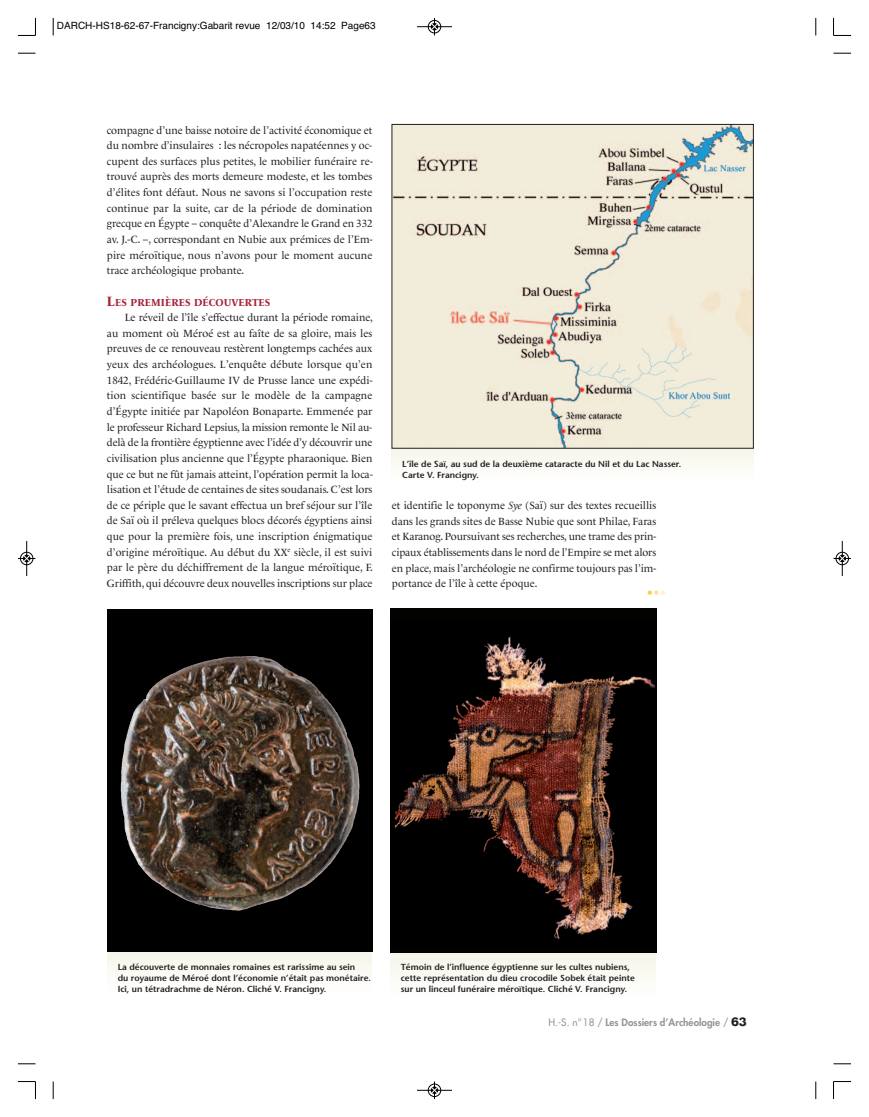
<style>
.page{position:relative;width:869px;height:1117px;background:#fff}
.page>*{position:absolute;margin:0;border:0;box-sizing:border-box;transform-origin:0 0}
.t1{font:10.62px/15.6px "Le Monde Livre";color:#231f20;text-align:justify}
.t2{font:700 10.25px "Le Monde Livre";color:#a72239}
.t3{font:10px "Helvetica";color:#000}
.t4{font:800 10px "Futura CE";color:#939598}
.t5{font:600 8.75px/11.2px "Stone Sans";color:#231f20}
.s1{font-size:13.75px}
.s2{font-style:italic}
.s3{font-weight:500}
.s4{font-family:"Eagle";font-weight:400;font-size:12.5px;color:#231f20}
</style>
<div class="page">
<div style="left:391px;top:448px;width:362px;height:17px;background:#f9f8ef"></div>
<div style="left:390px;top:952px;width:266px;height:24px;background:#f8f7ee"></div>
<svg style="left:107px;top:609px;width:265px;height:343px;background:#1f1915"></svg>
<img style="left:393px;top:126px;width:358px;height:320px">
<img style="left:121px;top:656px;width:208px;height:132px">
<img style="left:390px;top:609px;width:266px;height:343px">
<svg style="left:647px;top:590px;width:17px;height:4px"></svg>
<svg style="left:53px;top:18px;width:1px;height:17px"></svg>
<svg style="left:18px;top:53px;width:17px;height:1px"></svg>
<svg style="left:815px;top:18px;width:1px;height:17px"></svg>
<svg style="left:833px;top:53px;width:17px;height:1px"></svg>
<svg style="left:53px;top:1081px;width:1px;height:17px"></svg>
<svg style="left:18px;top:1063px;width:17px;height:1px"></svg>
<svg style="left:815px;top:1081px;width:1px;height:17px"></svg>
<svg style="left:833px;top:1063px;width:17px;height:1px"></svg>
<svg style="left:18px;top:18px;width:18px;height:18px"></svg>
<svg style="left:833px;top:18px;width:17px;height:18px"></svg>
<svg style="left:18px;top:1081px;width:18px;height:17px"></svg>
<svg style="left:833px;top:1081px;width:17px;height:17px"></svg>
<div style="left:427px;top:20px;width:14px;height:13px;border:1px solid #fff;border-radius:50%"></div>
<hr style="left:417px;top:26px;width:35px;height:1px;background:#000">
<div style="left:428px;top:20px;width:12px;height:13px;border:1px solid #000;border-radius:50%"></div>
<svg style="left:431px;top:18px;width:6px;height:17px"></svg>
<div style="left:427px;top:1083px;width:14px;height:13px;border:1px solid #fff;border-radius:50%"></div>
<hr style="left:417px;top:1089px;width:35px;height:1px;background:#000">
<div style="left:428px;top:1083px;width:12px;height:13px;border:1px solid #000;border-radius:50%"></div>
<svg style="left:431px;top:1081px;width:6px;height:17px"></svg>
<div style="left:20px;top:552px;width:13px;height:13px;border:1px solid #fff;border-radius:50%"></div>
<hr style="left:26px;top:541px;width:1px;height:35px;background:#000">
<div style="left:20px;top:552px;width:13px;height:12px;border:1px solid #000;border-radius:50%"></div>
<svg style="left:18px;top:555px;width:17px;height:6px"></svg>
<div style="left:835px;top:552px;width:13px;height:13px;border:1px solid #fff;border-radius:50%"></div>
<hr style="left:841px;top:541px;width:1px;height:35px;background:#000">
<div style="left:835px;top:552px;width:13px;height:12px;border:1px solid #000;border-radius:50%"></div>
<svg style="left:833px;top:555px;width:17px;height:6px"></svg>
<p class="t3" style="left:57px;top:20px;width:320px">DARCH-HS18-62-67-Francigny:Gabarit revue 12/03/10 14:52 Page63</p>
<p class="t1" style="left:107px;top:123px;width:267px">compagne d’une baisse notoire de l’activité économique et du nombre d’insulaires : les nécropoles napatéennes y oc&shy;cupent des surfaces plus petites, le mobilier funéraire re&shy;trouvé auprès des morts demeure modeste, et les tombes d’élites font défaut. Nous ne savons si l’occupation reste continue par la suite, car de la période de domination grecque en Égypte – conquête d’Alexandre le Grand en 332 av. J.-C. –, correspondant en Nubie aux prémices de l’Em&shy;pire méroïtique, nous n’avons pour le moment aucune trace archéologique probante.</p>
<p class="t2" style="left:107px;top:298px;width:165px"><span class="s1">L</span>ES PREMIÈRES DÉCOUVERTES</p>
<p class="t1" style="left:107px;top:310px;width:267px;text-indent:18px">Le réveil de l’île s’effectue durant la période romaine, au moment où Méroé est au faîte de sa gloire, mais les preuves de ce renouveau restèrent longtemps cachées aux yeux des archéologues. L’enquête débute lorsque qu’en 1842, Frédéric-Guillaume IV de Prusse lance une expédi&shy;tion scientifique basée sur le modèle de la campagne d’Égypte initiée par Napoléon Bonaparte. Emmenée par le professeur Richard Lepsius, la mission remonte le Nil au&shy;delà de la frontière égyptienne avec l’idée d’y découvrir une civilisation plus ancienne que l’Égypte pharaonique. Bien que ce but ne fût jamais atteint, l’opération permit la loca&shy;lisation et l’étude de centaines de sites soudanais. C’est lors de ce périple que le savant effectua un bref séjour sur l’île de Saï où il préleva quelques blocs décorés égyptiens ainsi que pour la première fois, une inscription énigmatique d’origine méroïtique. Au début du XX<sup>e</sup> siècle, il est suivi par le père du déchiffrement de la langue méroïtique, F.<br>Griffith, qui découvre deux nouvelles inscriptions sur place</p>
<p class="t5" style="left:402px;top:459px;width:280px">L’île de Saï, au sud de la deuxième cataracte du Nil et du Lac Nasser.<br>Carte V. Francigny.</p>
<p class="t1" style="left:391px;top:498px;width:266px">et identifie le toponyme <span class="s2">Sye</span> (Saï) sur des textes recueillis dans les grands sites de Basse Nubie que sont Philae, Faras et Karanog. Poursuivant ses recherches, une trame des prin&shy;cipaux établissements dans le nord de l’Empire se met alors en place, mais l’archéologie ne confirme toujours pas l’im&shy;portance de l’île à cette époque.</p>
<p class="t5" style="left:118px;top:961px;width:255px">La découverte de monnaies romaines est rarissime au sein<br>du royaume de Méroé dont l’économie n’était pas monétaire.<br>Ici, un tétradrachme de Néron. Cliché V. Francigny.</p>
<p class="t5" style="left:400px;top:961px;width:235px">Témoin de l’influence égyptienne sur les cultes nubiens, cette représentation du dieu crocodile Sobek était peinte sur un linceul funéraire méroïtique. Cliché V. Francigny.</p>
<p class="t4" style="left:548px;top:1016px;width:199px"><span class="s3">H.-S. n°18 /</span> Les Dossiers d’Archéologie <span class="s3">/</span> <span class="s4">63</span></p>
</div>
